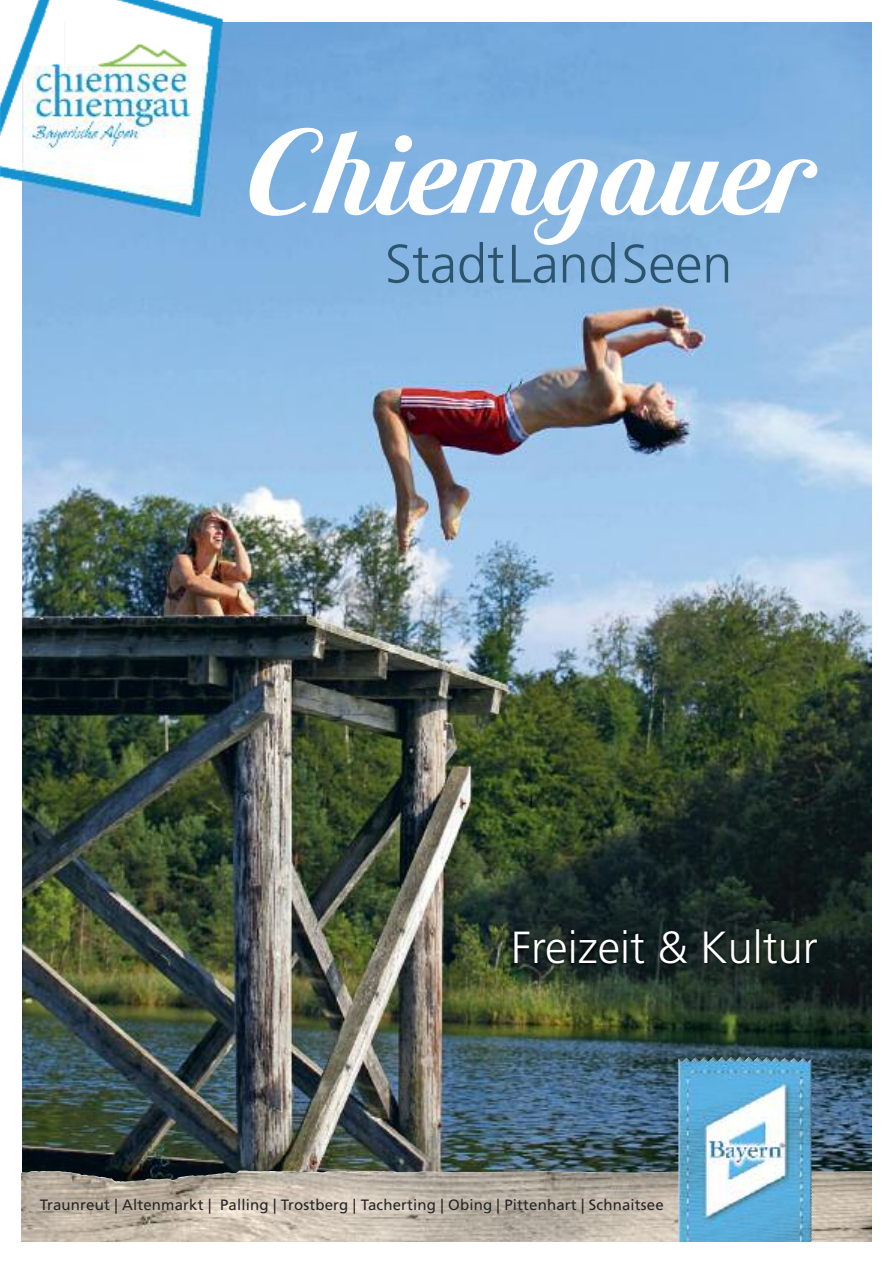
<style>
.page{position:relative;width:893px;height:1263px;background:#fff}
.page>*{position:absolute;margin:0;border:0;box-sizing:border-box;transform-origin:0 0}
.t1{font:109.5px "Maryleen FY";color:#fff}
.t2{font:300 54px "Frutiger";color:#2c556d}
.t3{font:300 45px "Frutiger";color:#fff}
.t4{font:15px "Frutiger";letter-spacing:.01em;color:#272627}
.s1{font-size:135px}
</style>
<div class="page">
<img style="left:22px;top:22px;width:849px;height:1149px">
<img style="left:22px;top:1171px;width:850px;height:71px">
<img style="left:811px;top:1086px;width:1px;height:34px">
<img style="left:504px;top:922px;width:366px;height:93px">
<img style="left:0;top:0;width:223px;height:182px">
<img style="left:22px;top:65px;width:201px;height:152px">
<img style="left:64px;top:22px;width:159px;height:43px">
<img style="left:11px;top:11px;width:53px;height:54px">
<h1 class="t1" style="left:250px;top:134px;width:567px"><span class="s1">C</span>hiemgauer</h1>
<h2 class="t2" style="left:385px;top:242px;width:349px">StadtLandSeen</h2>
<h3 class="t3" style="left:511px;top:929px;width:308px">Freizeit &amp; Kultur</h3>
<p class="t4" style="left:40px;top:1199px;width:625px">Traunreut | Altenmarkt | Palling | Trostberg | Tacherting | Obing | Pittenhart | Schnaitsee</p>
</div>
